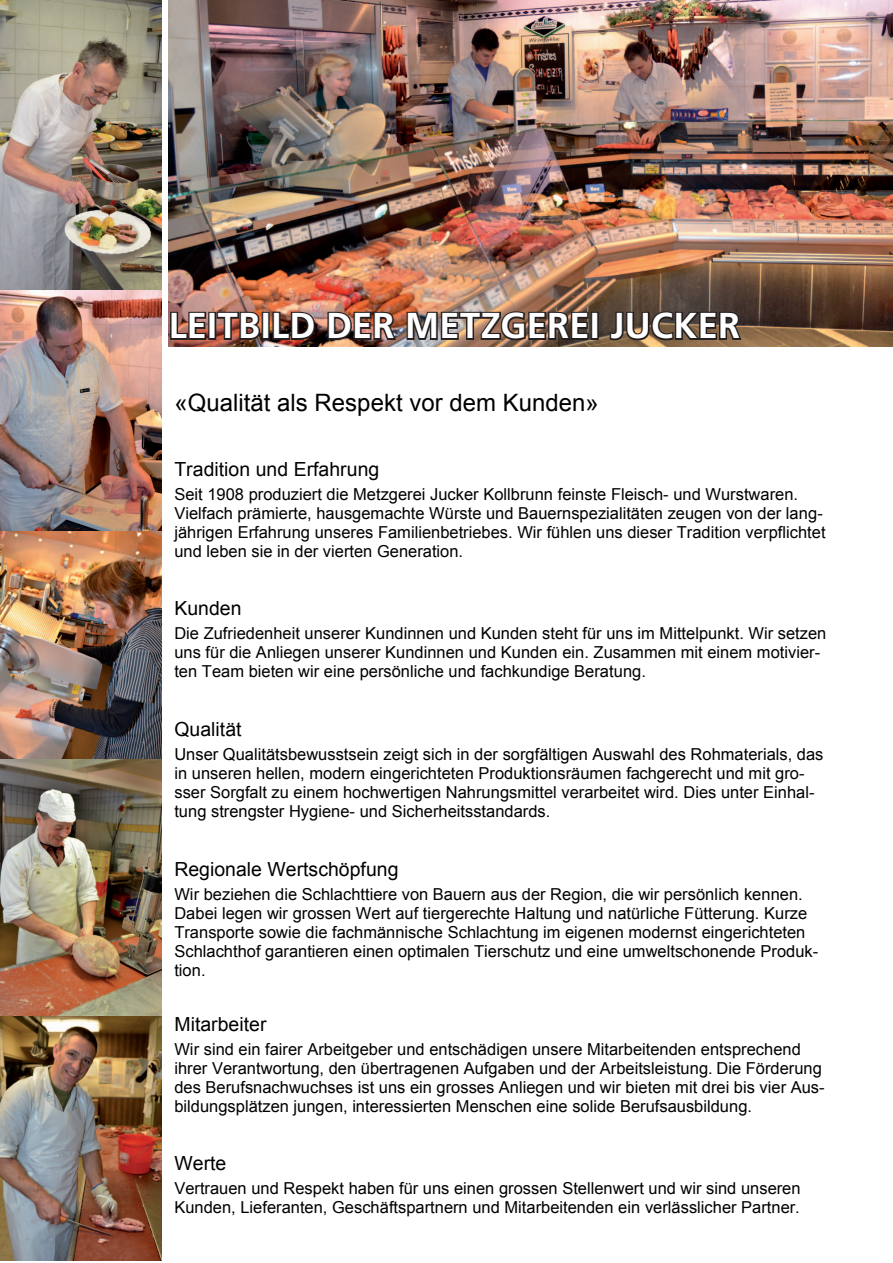
<style>
.page{position:relative;width:893px;height:1263px;background:#fff}
.page>*{position:absolute;margin:0;border:0;box-sizing:border-box;transform-origin:0 0}
.t1{font:700 36px "Frutiger";letter-spacing:.01em;color:#fff}
.t2{font:24px "Arial";color:#000}
.t3{font:19.5px "Arial";color:#000}
.t4{font:16.5px/18.9px "Arial";color:#000}
</style>
<div class="page">
<img style="left:0;top:0;width:162px;height:1260px">
<img style="left:169px;top:0;width:724px;height:347px">
<svg style="left:169px;top:310px;width:39px;height:31px"></svg>
<div style="left:208px;top:312px;width:8px;height:28px;border:3px solid #231f20"></div>
<svg style="left:215px;top:310px;width:47px;height:31px"></svg>
<div style="left:262px;top:312px;width:8px;height:28px;border:3px solid #231f20"></div>
<svg style="left:271px;top:310px;width:46px;height:31px"></svg>
<img style="left:326px;top:310px;width:72px;height:32px">
<img style="left:405px;top:299px;width:185px;height:48px">
<div style="left:591px;top:312px;width:8px;height:28px;border:3px solid #231f20"></div>
<svg style="left:608px;top:310px;width:136px;height:32px"></svg>
<h1 class="t1" style="left:169px;top:305px;width:573px">LEITBILD DER METZGEREI JUCKER</h1>
<h2 class="t2" style="left:174px;top:386px;width:426px">«Qualität als Respekt vor dem Kunden»</h2>
<p class="t3" style="left:174px;top:456px;width:206px">Tradition und Erfahrung</p>
<p class="t4" style="left:174px;top:485px;width:653px">Seit 1908 produziert die Metzgerei Jucker Kollbrunn feinste Fleisch- und Wurstwaren.<br>Vielfach prämierte, hausgemachte Würste und Bauernspezialitäten zeugen von der lang&shy;jährigen Erfahrung unseres Familienbetriebes. Wir fühlen uns dieser Tradition verpflichtet und leben sie in der vierten Generation.</p>
<p class="t3" style="left:174px;top:596px;width:69px">Kunden</p>
<p class="t4" style="left:174px;top:624px;width:653px">Die Zufriedenheit unserer Kundinnen und Kunden steht für uns im Mittelpunkt. Wir setzen uns für die Anliegen unserer Kundinnen und Kunden ein. Zusammen mit einem motivier&shy;ten Team bieten wir eine persönliche und fachkundige Beratung.</p>
<p class="t3" style="left:174px;top:717px;width:69px">Qualität</p>
<p class="t4" style="left:174px;top:745px;width:651px">Unser Qualitätsbewusstsein zeigt sich in der sorgfältigen Auswahl des Rohmaterials, das in unseren hellen, modern eingerichteten Produktionsräumen fachgerecht und mit gro&shy;sser Sorgfalt zu einem hochwertigen Nahrungsmittel verarbeitet wird. Dies unter Einhal&shy;tung strengster Hygiene- und Sicherheitsstandards.</p>
<p class="t3" style="left:174px;top:856px;width:226px">Regionale Wertschöpfung</p>
<p class="t4" style="left:174px;top:885px;width:645px">Wir beziehen die Schlachttiere von Bauern aus der Region, die wir persönlich kennen.<br>Dabei legen wir grossen Wert auf tiergerechte Haltung und natürliche Fütterung. Kurze Transporte sowie die fachmännische Schlachtung im eigenen modernst eingerichteten Schlachthof garantieren einen optimalen Tierschutz und eine umweltschonende Produk&shy;tion.</p>
<p class="t3" style="left:174px;top:1011px;width:94px">Mitarbeiter</p>
<p class="t4" style="left:174px;top:1039px;width:652px">Wir sind ein fairer Arbeitgeber und entschädigen unsere Mitarbeitenden entsprechend ihrer Verantwortung, den übertragenen Aufgaben und der Arbeitsleistung. Die Förderung des Berufsnachwuchses ist uns ein grosses Anliegen und wir bieten mit drei bis vier Aus&shy;bildungsplätzen jungen, interessierten Menschen eine solide Berufsausbildung.</p>
<p class="t3" style="left:174px;top:1151px;width:53px">Werte</p>
<p class="t4" style="left:174px;top:1179px;width:628px">Vertrauen und Respekt haben für uns einen grossen Stellenwert und wir sind unseren<br>Kunden, Lieferanten, Geschäftspartnern und Mitarbeitenden ein verlässlicher Partner.</p>
</div>
